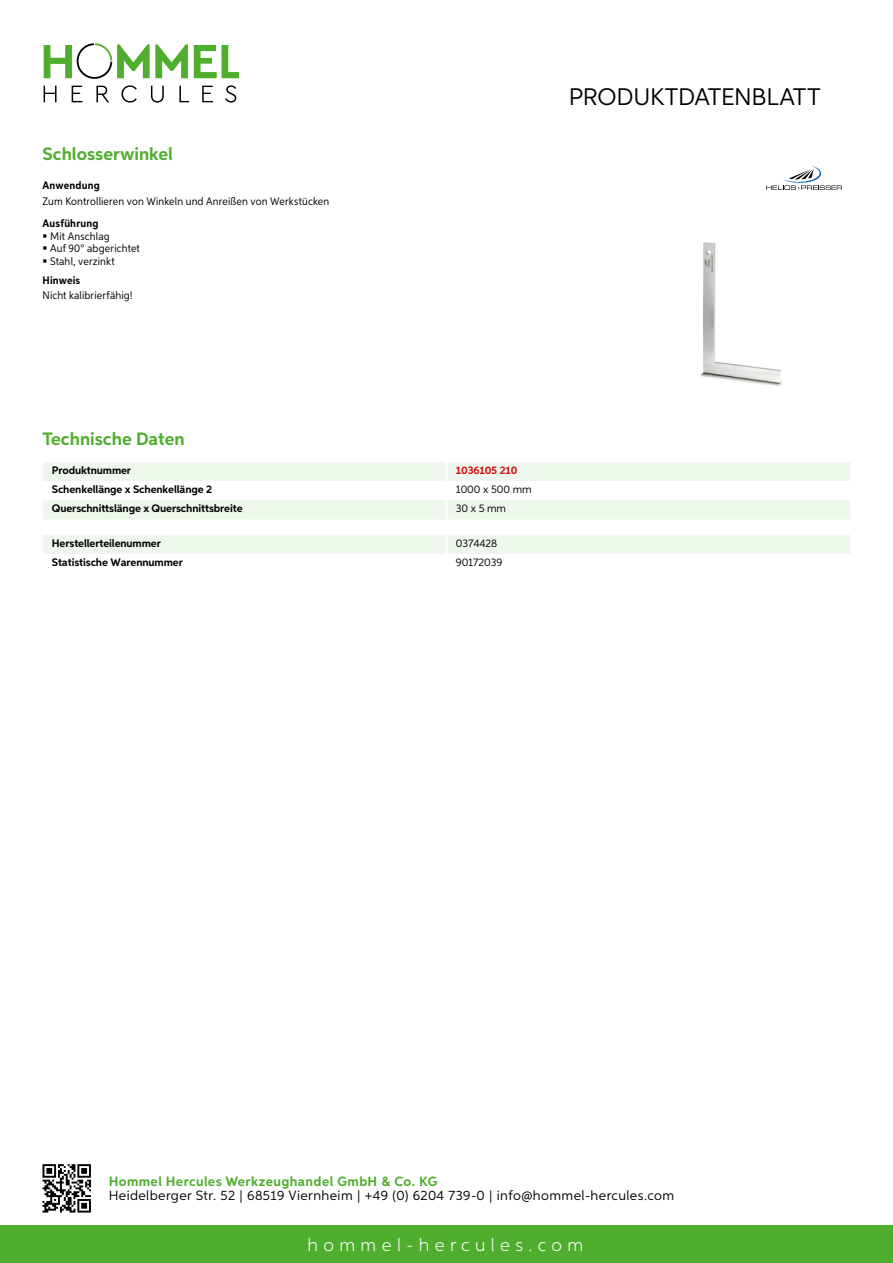
<style>
.page{position:relative;width:893px;height:1263px;background:#fff}
.page>*{position:absolute;margin:0;border:0;box-sizing:border-box;transform-origin:0 0}
.t1{font:24px "Aspira";letter-spacing:-.01em;color:#000}
.t2{font:700 18px "Aspira";color:#50ae2f}
.t3{font:300 18px "Aspira";letter-spacing:.3em;color:#fff}
.t4{font:13.5px "Aspira";letter-spacing:.03em;color:#000}
.t5{font:700 13.5px "Aspira";letter-spacing:.03em;color:#50ae2f}
.t6{font:700 10.95px "Aspira";letter-spacing:-.01em;color:#000}
.t7{font:10.95px/12.8px "Aspira Nar";letter-spacing:.015em;color:#000}
.t8{font:10.95px "Aspira";letter-spacing:-.01em;color:#000}
.t9{font:700 10.95px "Aspira Nar";letter-spacing:.02em;color:#000}
.t10{font:700 10.95px "Aspira";letter-spacing:-.01em;color:#cd1013}
</style>
<div class="page">
<div style="left:0;top:1226px;width:893px;height:37px;background:#50ae2f"></div>
<svg style="left:43px;top:1164px;width:48px;height:48px"></svg>
<svg style="left:194px;top:45px;width:45px;height:33px"></svg>
<svg style="left:44px;top:43px;width:144px;height:36px"></svg>
<svg style="left:44px;top:86px;width:13px;height:16px"></svg>
<svg style="left:72px;top:86px;width:10px;height:16px"></svg>
<svg style="left:96px;top:86px;width:13px;height:16px"></svg>
<svg style="left:121px;top:85px;width:16px;height:18px"></svg>
<svg style="left:151px;top:86px;width:13px;height:17px"></svg>
<svg style="left:179px;top:86px;width:10px;height:16px"></svg>
<svg style="left:202px;top:86px;width:11px;height:16px"></svg>
<svg style="left:225px;top:85px;width:11px;height:18px"></svg>
<svg style="left:43px;top:462px;width:807px;height:57px"></svg>
<hr style="left:445px;top:500px;width:3px;height:19px;background:#fff">
<div style="left:43px;top:535px;width:807px;height:19px;background:#eef7eb"></div>
<img style="left:701px;top:242px;width:82px;height:145px">
<svg style="left:766px;top:166px;width:76px;height:24px"></svg>
<h2 class="t2" style="left:43px;top:142px;width:132px">Schlosserwinkel</h2>
<p class="t9" style="left:43px;top:179px;width:59px">Anwendung</p>
<p class="t7" style="left:43px;top:194px;width:288px">Zum Kontrollieren von Winkeln und Anreißen von Werkstücken</p>
<p class="t9" style="left:43px;top:216px;width:58px">Ausführung</p>
<p class="t7" style="left:50px;top:229px;width:91px">Mit Anschlag<br>Auf 90° abgerichtet<br>Stahl, verzinkt</p>
<p class="t9" style="left:43px;top:274px;width:39px">Hinweis</p>
<p class="t7" style="left:43px;top:289px;width:92px">Nicht kalibrierfähig!</p>
<h1 class="t1" style="left:569px;top:82px;width:253px">Produktdatenblatt</h1>
<h2 class="t2" style="left:43px;top:428px;width:144px">Technische Daten</h2>
<p class="t6" style="left:52px;top:463px;width:81px">Produktnummer</p>
<p class="t10" style="left:456px;top:463px;width:63px">1036105 210</p>
<p class="t6" style="left:52px;top:483px;width:162px">Schenkellänge x Schenkellänge 2</p>
<p class="t8" style="left:456px;top:483px;width:77px">1000 x 500 mm</p>
<p class="t6" style="left:52px;top:502px;width:192px">Querschnittslänge x Querschnittsbreite</p>
<p class="t8" style="left:456px;top:502px;width:52px">30 x 5 mm</p>
<p class="t6" style="left:52px;top:536px;width:111px">Herstellerteilenummer</p>
<p class="t8" style="left:456px;top:536px;width:43px">0374428</p>
<p class="t6" style="left:52px;top:555px;width:132px">Statistische Warennummer</p>
<p class="t8" style="left:456px;top:555px;width:48px">90172039</p>
<p class="t5" style="left:109px;top:1172px;width:330px">Hommel Hercules Werkzeughandel GmbH &amp; Co. KG</p>
<p class="t4" style="left:109px;top:1187px;width:567px">Heidelberger Str. 52 | 68519 Viernheim | +49 (0) 6204 739-0 | info@hommel-hercules.com</p>
<h2 class="t3" style="left:307px;top:1234px;width:277px">hommel-hercules.com</h2>
</div>
